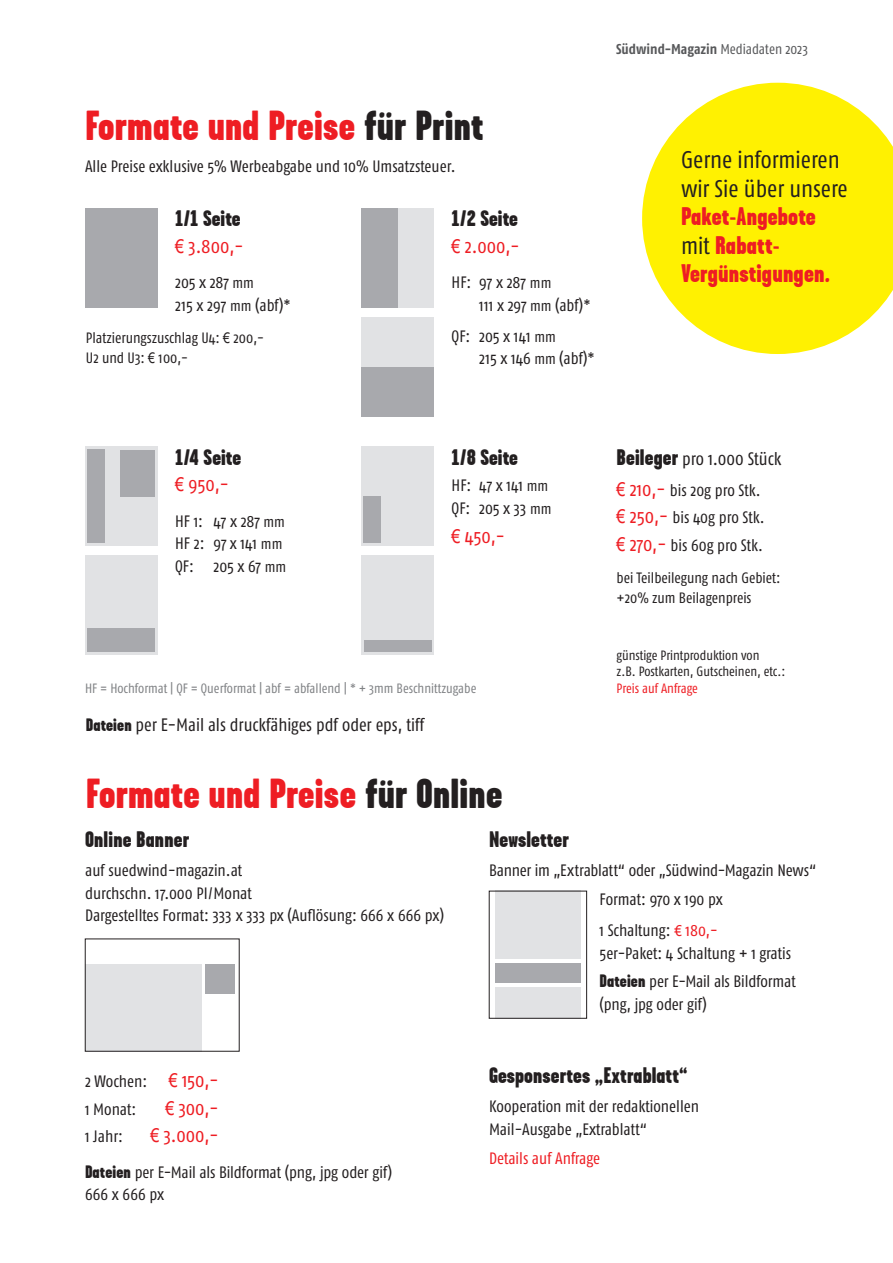
<style>
.page{position:relative;width:893px;height:1263px;background:#fff}
.page>*{position:absolute;margin:0;border:0;box-sizing:border-box;transform-origin:0 0}
.t1{font:900 42px "Garage Gothic";letter-spacing:.005em;color:#ee1d23}
.t2{font:900 25.5px/28.5px "Garage Gothic";letter-spacing:.005em;color:#ee1d23}
.t3{font:24px/28.5px "Fago Co";color:#231f20}
.t4{font:900 22.5px "Garage Gothic";letter-spacing:.005em;color:#231f20}
.t5{font:19.5px "Fago Co";color:#ee1d23}
.t6{font:18px "Fago Co";color:#231f20}
.t7{font:16.5px/22.5px "Fago Co";color:#231f20}
.t8{font:16.5px "Fago Co";color:#ee1d23}
.t9{font:15px/19.5px "Fago Co";color:#231f20}
.t10{font:700 14.25px "Fago Co";letter-spacing:-.005em;color:#57585a}
.t11{font:13.5px "Fago Co";color:#808285}
.t12{font:13.5px/16.5px "Fago Co";letter-spacing:-.005em;color:#231f20}
.t13{font:13.5px "Fago Co";color:#ee1d23}
.s1{color:#231f20}
.s2{font-family:"Arial Narrow"}
.s3{font-size:15px}
.s4{font-weight:400}
.s5{font-family:"Fago Co";font-weight:400;font-size:24px;color:#231f20}
.s6{font-family:"Garage Gothic";font-weight:900}
.s7{font-family:"Garage Gothic";font-weight:900;font-size:22.5px}
.s8{font-family:"Arial Narrow";font-size:19.5px;color:#ee1d23}
.s9{font-size:19.5px;color:#ee1d23}
.s10{font-family:"Garage Gothic";font-weight:900;font-size:18px}
.s11{font-family:"Fago Co Regular Lf";color:#ee1d23}
.s12{color:#ee1d23}
</style>
<div class="page">
<div style="left:361px;top:317px;width:73px;height:100px;background:#e1e2e4"></div>
<div style="left:361px;top:367px;width:73px;height:50px;background:#a8a9ad"></div>
<div style="left:85px;top:446px;width:72px;height:100px;background:#e1e2e4"></div>
<div style="left:87px;top:450px;width:17px;height:93px;background:#a8a9ad"></div>
<div style="left:121px;top:450px;width:34px;height:46px;background:#a8a9ad"></div>
<div style="left:85px;top:555px;width:72px;height:100px;background:#e1e2e4"></div>
<div style="left:87px;top:628px;width:68px;height:24px;background:#a8a9ad"></div>
<div style="left:361px;top:446px;width:73px;height:100px;background:#e1e2e4"></div>
<div style="left:364px;top:496px;width:17px;height:47px;background:#a8a9ad"></div>
<div style="left:361px;top:555px;width:73px;height:100px;background:#e1e2e4"></div>
<div style="left:364px;top:640px;width:67px;height:12px;background:#a8a9ad"></div>
<svg style="left:642px;top:83px;width:251px;height:271px;fill:#fff101"></svg>
<svg style="left:85px;top:938px;width:155px;height:113px"></svg>
<div style="left:85px;top:208px;width:72px;height:100px;background:#a8a9ad"></div>
<div style="left:361px;top:208px;width:73px;height:100px;background:#e1e2e4"></div>
<div style="left:361px;top:208px;width:37px;height:100px;background:#a8a9ad"></div>
<svg style="left:489px;top:891px;width:98px;height:128px"></svg>
<h1 class="t1" style="left:85px;top:102px;width:400px">Formate und Preise <span class="s1">für Print</span></h1>
<p class="t7" style="left:85px;top:155px;width:372px">Alle Preise exklusive 5% Werbeabgabe und 10% Umsatzsteuer.</p>
<h3 class="t4" style="left:175px;top:206px;width:67px">1/1 Seite</h3>
<p class="t5" style="left:175px;top:235px;width:70px"><span class="s2">€</span> 3.800,-</p>
<p class="t7" style="left:175px;top:271px;width:117px">205 x 287 <span class="s3">mm<br></span>215 x 297 <span class="s3">mm</span> (abf)*</p>
<p class="t9" style="left:86px;top:328px;width:180px">Platzierungszuschlag U4: <span class="s2">€</span> 200,-<br>U2 und U3: <span class="s2">€</span> 100,-</p>
<h3 class="t4" style="left:452px;top:206px;width:68px">1/2 Seite</h3>
<p class="t5" style="left:452px;top:235px;width:69px"><span class="s2">€</span> 2.000,-</p>
<p class="t7" style="left:479px;top:271px;width:113px;text-indent:-28px">HF: 97 x 287 <span class="s3">mm<br></span>111 x 297 <span class="s3">mm</span> (abf)*</p>
<p class="t7" style="left:479px;top:325px;width:117px;text-indent:-28px">QF: 205 x 141 <span class="s3">mm<br></span>215 x 146 <span class="s3">mm</span> (abf)*</p>
<p class="t10" style="left:616px;top:41px;width:193px">Südwind-Magazin <span class="s4">Mediadaten 2023</span></p>
<h3 class="t3" style="left:681px;top:145px;width:168px">Gerne informieren wir Sie über unsere</h3>
<h2 class="t2" style="left:681px;top:202px;width:151px">Paket-Angebote <span class="s5">mit</span> Rabatt-<br>Vergünstigungen.</h2>
<h3 class="t4" style="left:175px;top:444px;width:68px">1/4 Seite</h3>
<p class="t5" style="left:175px;top:473px;width:55px"><span class="s2">€</span> 950,-</p>
<p class="t7" style="left:175px;top:509px;width:112px">HF 1: 47 x 287 <span class="s3">mm<br></span>HF 2: 97 x 141 <span class="s3">mm<br></span>QF: 205 x 67 <span class="s3">mm</span></p>
<h3 class="t4" style="left:452px;top:444px;width:68px">1/8 Seite</h3>
<p class="t7" style="left:452px;top:474px;width:101px">HF: 47 x 141 <span class="s3">mm<br></span>QF: 205 x 33 <span class="s3">mm</span></p>
<p class="t5" style="left:452px;top:525px;width:55px"><span class="s2">€</span> 450,-</p>
<p class="t11" style="left:85px;top:681px;width:393px">HF = Hochformat | QF = Querformat | abf = abfallend | * + 3mm Beschnittzugabe</p>
<p class="t6" style="left:86px;top:714px;width:340px"><span class="s6">Dateien</span> per E-Mail als druckfähiges pdf oder eps, tiff</p>
<h1 class="t1" style="left:86px;top:770px;width:418px">Formate und Preise <span class="s1">für Online</span></h1>
<p class="t6" style="left:617px;top:448px;width:166px"><span class="s7">Beileger</span> pro 1.000 Stück</p>
<p class="t7" style="left:617px;top:476px;width:150px;line-height:27.6px"><span class="s8">€</span> <span class="s9">210,-</span> bis 20g pro Stk. <span class="s8">€</span> <span class="s9">250,-</span> bis 40g pro Stk. <span class="s8">€</span> <span class="s9">270,-</span> bis 60g pro Stk.</p>
<p class="t9" style="left:617px;top:568px;width:166px">bei Teilbeilegung nach Gebiet: +20% zum Beilagenpreis</p>
<p class="t12" style="left:617px;top:647px;width:170px">günstige Printproduktion von<br>z.B. Postkarten, Gutscheinen, etc.:</p>
<p class="t13" style="left:617px;top:680px;width:83px">Preis auf Anfrage</p>
<h3 class="t4" style="left:85px;top:827px;width:106px">Online Banner</h3>
<p class="t7" style="left:85px;top:859px;width:360px">auf suedwind-magazin.at<br>durchschn. 17.000 PI/Monat<br>Dargestelltes Format: 333 x 333 px (Auflösung: 666 x 666 px)</p>
<p class="t7" style="left:85px;top:1067px;width:135px;line-height:27.6px">2 Wochen: <span class="s8">€</span> <span class="s9">150,-<br></span>1 Monat:</p>
<p class="t5" style="left:165px;top:1097px;width:55px"><span class="s2">€</span> 300,-</p>
<p class="t7" style="left:85px;top:1125px;width:39px">1 Jahr:</p>
<p class="t5" style="left:150px;top:1124px;width:70px"><span class="s2">€</span> 3.000,-</p>
<p class="t7" style="left:85px;top:1160px;width:309px"><span class="s10">Dateien</span> per E-Mail als Bildformat (png, jpg oder gif)<br>666 x 666 px</p>
<h3 class="t4" style="left:489px;top:827px;width:81px">Newsletter</h3>
<p class="t7" style="left:600px;top:856px;width:218px;line-height:28.8px;text-indent:-111px">Banner im „Extrablatt“ oder „Südwind-Magazin News“<br>Format: 970 x 190 px</p>
<p class="t7" style="left:600px;top:919px;width:193px">1 Schaltung: <span class="s11">¤</span> <span class="s12">180,-<br></span>5er-Paket: 4 Schaltung + 1 gratis</p>
<p class="t7" style="left:600px;top:970px;width:198px"><span class="s10">Dateien</span> per E-Mail als Bildformat (png, jpg oder gif)</p>
<h3 class="t4" style="left:489px;top:1063px;width:200px">Gesponsertes „Extrablatt“</h3>
<p class="t7" style="left:489px;top:1095px;width:212px">Kooperation mit der redaktionellen<br>Mail-Ausgabe „Extrablatt“</p>
<p class="t8" style="left:489px;top:1148px;width:113px">Details auf Anfrage</p>
</div>
